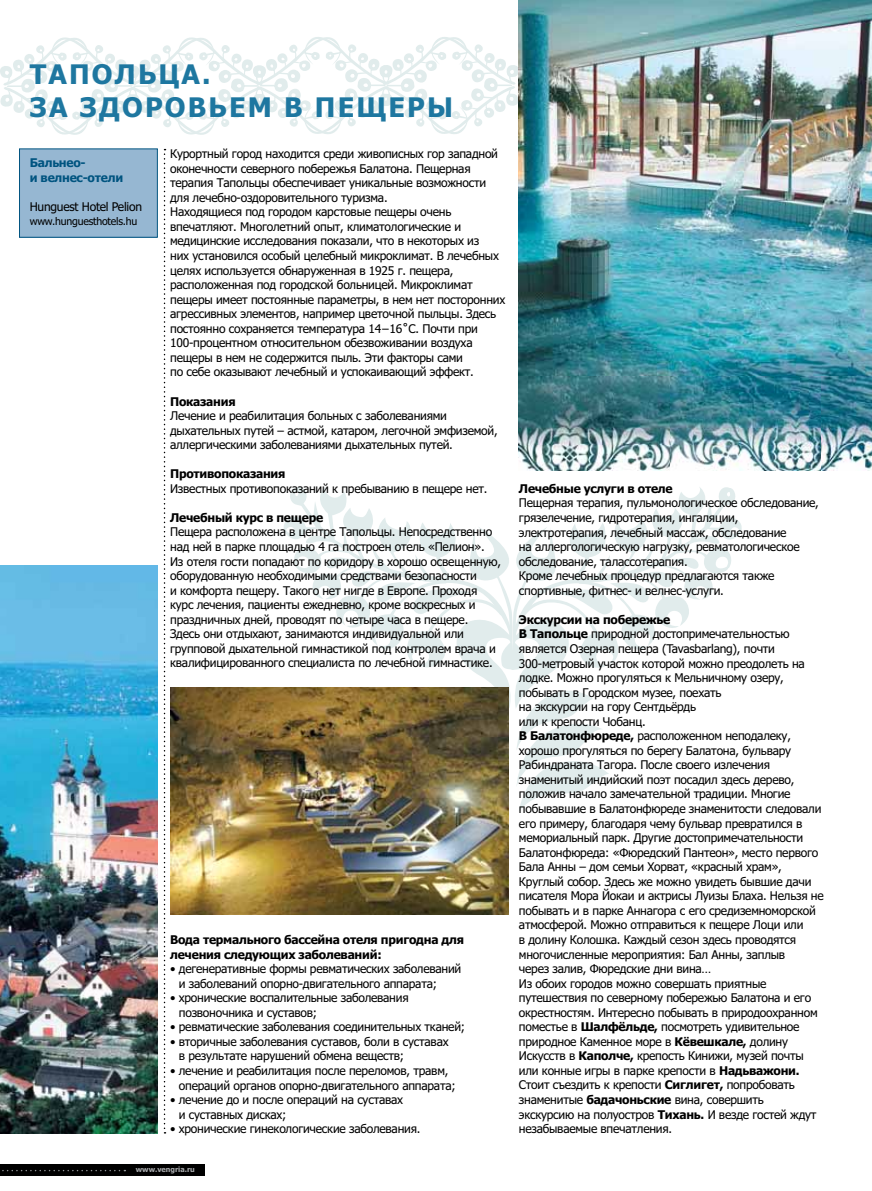
<style>
.page{position:relative;width:872px;height:1191px;background:#fff}
.page>*{position:absolute;margin:0;border:0;box-sizing:border-box;transform-origin:0 0}
.t1{font:700 27px/32.4px "Tahoma";letter-spacing:.08em;color:#1e77a0}
.t2{font:12px/14.5px "Tahoma";letter-spacing:-.02em;color:#000}
.t3{font:700 12px/14.5px "Tahoma";letter-spacing:-.02em;color:#000}
.t4{font:700 12px/14.4px "Tahoma";letter-spacing:-.02em;color:#005480}
.t5{font:10.5px "Tahoma";letter-spacing:-.02em;color:#000}
.t6{font:700 7.2px "Tahoma";color:#a7a9ac}
.s1{font-weight:700}
</style>
<div class="page">
<svg style="left:284px;top:487px;width:458px;height:324px"></svg>
<div style="left:0;top:1164px;width:204px;height:11px;background:#000"></div>
<svg style="left:2px;top:1169px;width:123px;height:2px"></svg>
<svg style="left:0;top:28px;width:519px;height:115px"></svg>
<div style="left:20px;top:149px;width:137px;height:88px;background:#96b7d2"></div>
<div style="left:19px;top:148px;width:139px;height:90px;border:1px solid #005480"></div>
<img style="left:519px;top:0;width:353px;height:471px">
<svg style="left:164px;top:149px;width:1px;height:984px"></svg>
<img style="left:170px;top:687px;width:338px;height:227px">
<img style="left:0;top:565px;width:157px;height:568px">
<h1 class="t1" style="left:30px;top:57px;width:425px">ТАПОЛЬЦА.<br>ЗА ЗДОРОВЬЕМ В ПЕЩЕРЫ</h1>
<p class="t4" style="left:30px;top:155px;width:95px">Бальнео-<br>и велнес-отели</p>
<p class="t2" style="left:30px;top:198px;width:114px">Hunguest Hotel Pelion</p>
<p class="t5" style="left:30px;top:214px;width:109px">www.hunguesthotels.hu</p>
<p class="t2" style="left:170px;top:146px;width:337px">Курортный город находится среди живописных гор западной оконечности северного побережья Балатона. Пещерная терапия Тапольцы обеспечивает уникальные возможности для лечебно-оздоровительного туризма.<br>Находящиеся под городом карстовые пещеры очень впечатляют. Многолетний опыт, климатологические и медицинские исследования показали, что в некоторых из<br>них установился особый целебный микроклимат. В лечебных целях используется обнаруженная в 1925 г. пещера, расположенная под городской больницей. Микроклимат пещеры имеет постоянные параметры, в нем нет посторонних агрессивных элементов, например цветочной пыльцы. Здесь постоянно сохраняется температура 14−16˚C. Почти при 100-процентном относительном обезвоживании воздуха пещеры в нем не содержится пыль. Эти факторы сами<br>по себе оказывают лечебный и успокаивающий эффект.</p>
<p class="t3" style="left:170px;top:393px;width:67px">Показания</p>
<p class="t2" style="left:170px;top:408px;width:329px">Лечение и реабилитация больных с заболеваниями дыхательных путей – астмой, катаром, легочной эмфиземой, аллергическими заболеваниями дыхательных путей.</p>
<p class="t3" style="left:170px;top:466px;width:117px">Противопоказания</p>
<p class="t2" style="left:170px;top:480px;width:319px">Известных противопоказаний к пребыванию в пещере нет.</p>
<p class="t3" style="left:170px;top:509px;width:154px">Лечебный курс в пещере</p>
<p class="t2" style="left:170px;top:524px;width:332px">Пещера расположена в центре Тапольцы. Непосредственно над ней в парке площадью 4 га построен отель «Пелион».<br>Из отеля гости попадают по коридору в хорошо освещенную, оборудованную необходимыми средствами безопасности<br>и комфорта пещеру. Такого нет нигде в Европе. Проходя курс лечения, пациенты ежедневно, кроме воскресных и праздничных дней, проводят по четыре часа в пещере.<br>Здесь они отдыхают, занимаются индивидуальной или групповой дыхательной гимнастикой под контролем врача и квалифицированного специалиста по лечебной гимнастике.</p>
<p class="t3" style="left:170px;top:931px;width:295px">Вода термального бассейна отеля пригодна для лечения следующих заболеваний:</p>
<p class="t2" style="left:179px;top:961px;width:284px;text-indent:-9px">• дегенеративные формы ревматических заболеваний и заболеваний опорно-двигательного аппарата;</p>
<p class="t2" style="left:179px;top:990px;width:231px;text-indent:-9px">• хронические воспалительные заболевания позвоночника и суставов;</p>
<p class="t2" style="left:170px;top:1019px;width:296px">• ревматические заболевания соединительных тканей;</p>
<p class="t2" style="left:179px;top:1033px;width:271px;text-indent:-9px">• вторичные заболевания суставов, боли в суставах в результате нарушений обмена веществ;</p>
<p class="t2" style="left:179px;top:1062px;width:278px;text-indent:-9px">• лечение и реабилитация после переломов, травм, операций органов опорно-двигательного аппарата;</p>
<p class="t2" style="left:179px;top:1091px;width:226px;text-indent:-9px">• лечение до и после операций на суставах и суставных дисках;</p>
<p class="t2" style="left:170px;top:1120px;width:252px">• хронические гинекологические заболевания.</p>
<p class="t6" style="left:136px;top:1164px;width:61px">www.vengria.ru</p>
<p class="t3" style="left:519px;top:480px;width:155px">Лечебные услуги в отеле</p>
<p class="t2" style="left:519px;top:495px;width:301px">Пещерная терапия, пульмонологическое обследование, грязелечение, гидротерапия, ингаляции, электротерапия, лечебный массаж, обследование<br>на аллергологическую нагрузку, ревматологическое обследование, талассотерапия.<br>Кроме лечебных процедур предлагаются также спортивные, фитнес- и велнес-услуги.</p>
<p class="t2" style="left:519px;top:611px;width:306px"><span class="s1">Экскурсии на побережье<br>В Тапольце</span> природной достопримечательностью является Озерная пещера (Tavasbarlang), почти 300-метровый участок которой можно преодолеть на лодке. Можно прогуляться к Мельничному озеру, побывать в Городском музее, поехать<br>на экскурсии на гору Сентдьёрдь<br>или к крепости Чобанц.<br><span class="s1">В Балатонфюреде,</span> расположенном неподалеку, хорошо прогуляться по берегу Балатона, бульвару Рабиндраната Тагора. После своего излечения знаменитый индийский поэт посадил здесь дерево, положив начало замечательной традиции. Многие побывавшие в Балатонфюреде знаменитости следовали его примеру, благодаря чему бульвар превратился в мемориальный парк. Другие достопримечательности Балатонфюреда: «Фюредский Пантеон», место первого Бала Анны – дом семьи Хорват, «красный храм», Круглый собор. Здесь же можно увидеть бывшие дачи писателя Мора Йокаи и актрисы Луизы Блаха. Нельзя не побывать и в парке Аннагора с его средиземноморской атмосферой. Можно отправиться к пещере Лоци или<br>в долину Колошка. Каждый сезон здесь проводятся многочисленные мероприятия: Бал Анны, заплыв<br>через залив, Фюредские дни вина…<br>Из обоих городов можно совершать приятные путешествия по северному побережью Балатона и его окрестностям. Интересно побывать в природоохранном поместье в <span class="s1">Шалфёльде,</span> посмотреть удивительное природное Каменное море в <span class="s1">Кёвешкале,</span> долину Искусств в <span class="s1">Каполче,</span> крепость Кинижи, музей почты или конные игры в парке крепости в <span class="s1">Надьважони.<br></span>Стоит съездить к крепости <span class="s1">Сиглигет,</span> попробовать знаменитые <span class="s1">бадачоньские</span> вина, совершить<br>экскурсию на полуостров <span class="s1">Тихань.</span> И везде гостей ждут незабываемые впечатления.</p>
</div>
